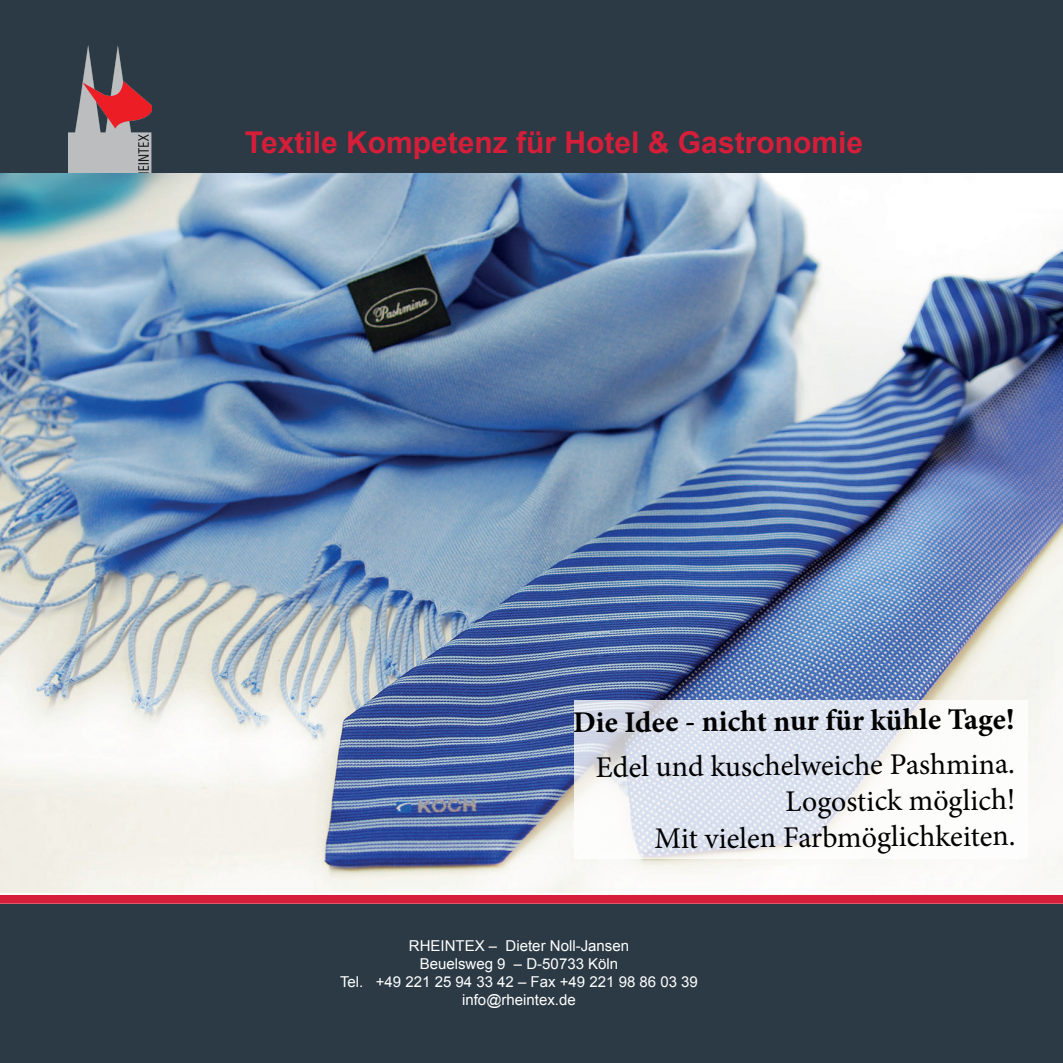
<style>
.page{position:relative;width:1063px;height:1063px;background:#fff}
.page>*{position:absolute;margin:0;border:0;box-sizing:border-box;transform-origin:0 0}
.t1{font:30px/35.9px "Minion Pro";letter-spacing:-.01em;color:#000001;text-align:right}
.t2{font:700 30px "Arial";color:#d41e3a}
.t3{font:700 30px "Minion Pro";color:#000001}
.t4{font:15px/18px "Arial";color:#fff;text-align:center}
</style>
<div class="page">
<div style="left:0;top:0;width:1062px;height:194px;background:#2b3a45"></div>
<div style="left:0;top:895px;width:1062px;height:8px;background:#d41e3a"></div>
<div style="left:0;top:904px;width:1062px;height:158px;background:#2b3a45"></div>
<img style="left:69px;top:45px;width:82px;height:129px">
<img style="left:0;top:174px;width:1062px;height:718px">
<svg style="left:574px;top:700px;width:454px;height:159px"></svg>
<h1 class="t2" style="left:245px;top:123px;width:619px">Textile Kompetenz für Hotel &amp; Gastronomie</h1>
<h1 class="t3" style="left:573px;top:699px;width:443px">Die Idee - nicht nur für kühle Tage!</h1>
<h1 class="t1" style="left:595px;top:747px;width:422px">Edel und kuschelweiche Pashmina.<br>Logostick möglich!<br>Mit vielen Farbmöglichkeiten.</h1>
<p class="t4" style="left:340px;top:936px;width:359px">RHEINTEX – Dieter Noll-Jansen<br>Beuelsweg 9 – D-50733 Köln<br>Tel. +49 221 25 94 33 42 – Fax +49 221 98 86 03 39 info@rheintex.de</p>
</div>
